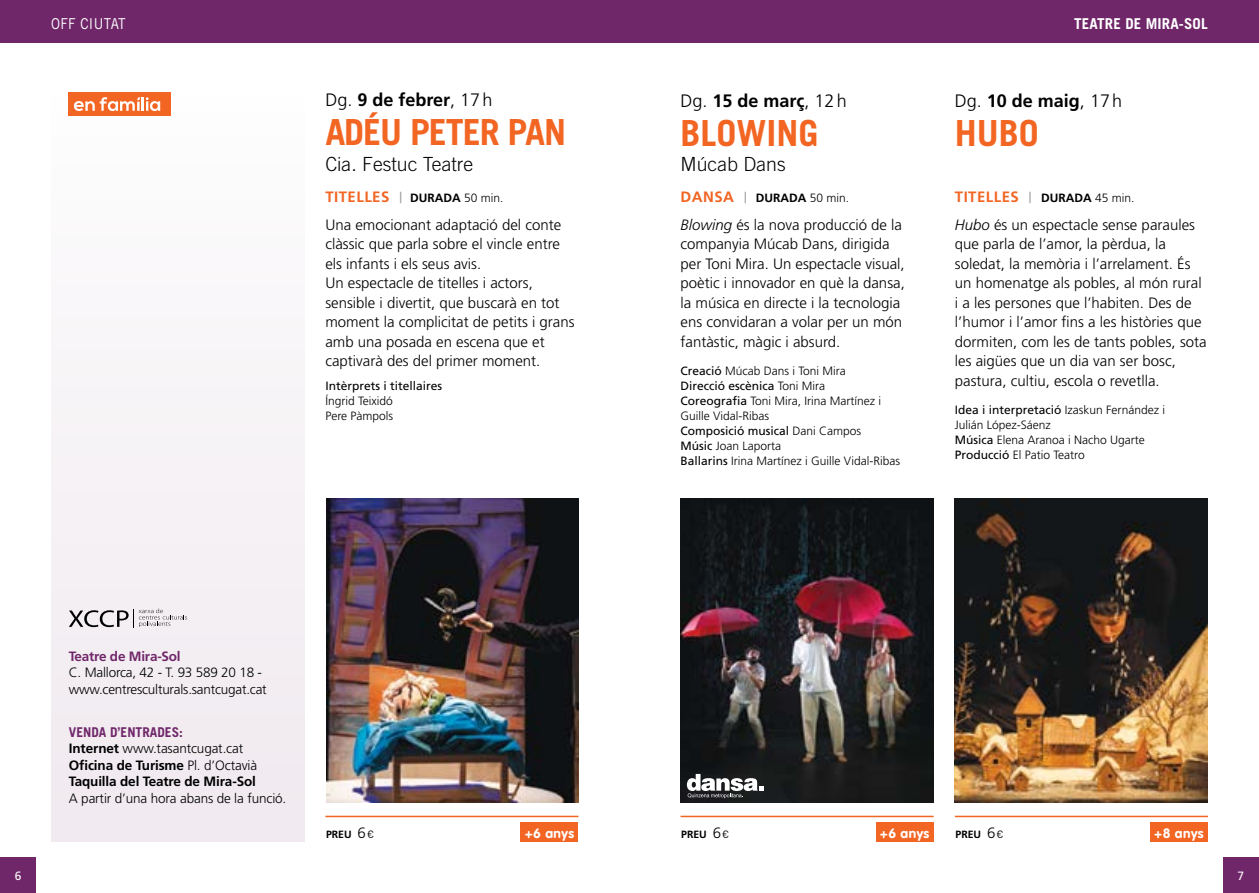
<style>
.page{position:relative;width:1259px;height:893px;background:#fff}
.page>*{position:absolute;margin:0;border:0;box-sizing:border-box;transform-origin:0 0}
.t1{font:700 36px "Trade Gothic";letter-spacing:-.015em;color:#f26522}
.t2{font:300 19.5px "Trade Gothic";color:#000}
.t3{font:700 18px "Frutiger";color:#000}
.t4{font:300 15px/19.5px "Frutiger";color:#000}
.t5{font:700 15px "Trade Gothic";letter-spacing:.01em;color:#fff}
.t6{font:15px "Trade Gothic";letter-spacing:.02em;color:#fff;scale:.9 1}
.t7{font:300 13.5px/16.5px "Frutiger";letter-spacing:-.015em;color:#000}
.t8{font:700 13.5px/16.5px "Frutiger";letter-spacing:-.01em;color:#000}
.t9{font:700 13.5px "VAG Rounded Black S Si";letter-spacing:.03em;color:#fff}
.t10{font:700 13.5px "Trade Gothic";color:#70276a}
.t11{font:700 13.5px "Frutiger";letter-spacing:-.015em;color:#70276a}
.t12{font:300 12px/15px "Frutiger";color:#000}
.t13{font:12px "Frutiger";color:#000}
.t14{font:700 12px "Frutiger";color:#000}
.t15{font:12px "Frutiger";color:#fff}
.t16{font:700 10.5px "Frutiger";color:#000}
.s1{font-weight:300}
.s2{font-weight:700;color:#f26522}
.s3{color:#939598}
.s4{font-weight:700;font-size:12px}
.s5{font-size:12px}
.s6{font-size:15px;color:#f26522}
.s7{font-weight:300;font-size:15px;color:#939598}
.s8{font-style:italic}
.s9{font-weight:400}
.s10{font-weight:300;font-size:15px}
.s11{font-family:"DIN Pro";font-weight:400}
</style>
<div class="page">
<div style="left:0;top:857px;width:36px;height:36px;background:#70276a"></div>
<div style="left:1222px;top:857px;width:37px;height:36px;background:#70276a"></div>
<div style="left:0;top:0;width:1259px;height:43px;background:#70276a"></div>
<div style="left:51px;top:92px;width:253px;height:750px;background:#f6f2f5"></div>
<img style="left:955px;top:498px;width:253px;height:305px">
<img style="left:326px;top:498px;width:252px;height:305px">
<img style="left:680px;top:498px;width:253px;height:305px">
<svg style="left:69px;top:608px;width:118px;height:20px"></svg>
<div style="left:520px;top:823px;width:58px;height:19px;background:#f26522"></div>
<hr style="left:325px;top:816px;width:253px;height:1px;background:#f26522">
<div style="left:875px;top:823px;width:58px;height:19px;background:#f26522"></div>
<hr style="left:680px;top:816px;width:253px;height:1px;background:#f26522">
<div style="left:1150px;top:823px;width:58px;height:19px;background:#f26522"></div>
<hr style="left:955px;top:816px;width:253px;height:1px;background:#f26522">
<svg style="left:687px;top:774px;width:77px;height:24px"></svg>
<div style="left:69px;top:92px;width:102px;height:24px;background:#f26522"></div>
<svg style="left:74px;top:97px;width:86px;height:14px"></svg>
<p class="t6" style="left:51px;top:15px;width:84px">OFF CIUTAT</p>
<p class="t5" style="left:1074px;top:15px;width:135px">TEATRE DE MIRA-SOL</p>
<p class="t3" style="left:325px;top:90px;width:169px"><span class="s1">Dg.</span> 9 de febrer<span class="s1">, 17h</span></p>
<h1 class="t1" style="left:325px;top:110px;width:242px">ADÉU PETER PAN</h1>
<h2 class="t2" style="left:325px;top:152px;width:149px">Cia. Festuc Teatre</h2>
<p class="t4" style="left:325px;top:182px;width:237px;line-height:28px"><span class="s2">TITELLES</span> <span class="s3">|</span> <span class="s4">DURADA</span> <span class="s5">50 min.<br></span>Una emocionant adaptació del conte</p>
<p class="t4" style="left:325px;top:234px;width:251px">clàssic que parla sobre el vincle entre els infants i els seus avis.<br>Un espectacle de titelles i actors, sensible i divertit, que buscarà en tot moment la complicitat de petits i grans amb una posada en escena que et captivarà des del primer moment.</p>
<p class="t13" style="left:325px;top:378px;width:118px">Intèrprets i titellaires</p>
<p class="t12" style="left:325px;top:393px;width:69px">Íngrid Teixidó<br>Pere Pàmpols</p>
<p class="t3" style="left:680px;top:90px;width:168px"><span class="s1">Dg.</span> 15 de març<span class="s1">, 12h</span></p>
<h1 class="t1" style="left:680px;top:111px;width:140px">BLOWING</h1>
<h2 class="t2" style="left:680px;top:153px;width:107px">Múcab Dans</h2>
<p class="t14" style="left:680px;top:191px;width:170px"><span class="s6">DANSA</span> <span class="s7">|</span> DURADA <span class="s1">50 min.</span></p>
<p class="t4" style="left:680px;top:215px;width:226px"><span class="s8">Blowing</span> és la nova producció de la companyia Múcab Dans, dirigida per Toni Mira. Un espectacle visual, poètic i innovador en què la dansa, la música en directe i la tecnologia ens convidaran a volar per un món fantàstic, màgic i absurd.</p>
<p class="t12" style="left:680px;top:363px;width:221px"><span class="s9">Creació</span> Múcab Dans i Toni Mira<br><span class="s9">Direcció escènica</span> Toni Mira<br><span class="s9">Coreografia</span> Toni Mira, Irina Martínez i<br>Guille Vidal-Ribas<br><span class="s9">Composició musical</span> Dani Campos<br><span class="s9">Músic</span> Joan Laporta<br><span class="s9">Ballarins</span> Irina Martínez i Guille Vidal-Ribas</p>
<p class="t3" style="left:955px;top:90px;width:169px"><span class="s1">Dg.</span> 10 de maig<span class="s1">, 17h</span></p>
<h1 class="t1" style="left:955px;top:111px;width:86px">HUBO</h1>
<p class="t4" style="left:955px;top:183px;width:242px;line-height:28px"><span class="s2">TITELLES</span> <span class="s3">|</span> <span class="s4">DURADA</span> <span class="s5">45 min.<br></span><span class="s8">Hubo</span> és un espectacle sense paraules</p>
<p class="t4" style="left:955px;top:234px;width:253px">que parla de l’amor, la pèrdua, la soledat, la memòria i l’arrelament. És un homenatge als pobles, al món rural i a les persones que l’habiten. Des de l’humor i l’amor fins a les històries que dormiten, com les de tants pobles, sota les aigües que un dia van ser bosc, pastura, cultiu, escola o revetlla.</p>
<p class="t12" style="left:955px;top:402px;width:212px"><span class="s9">Idea i interpretació</span> Izaskun Fernández i<br>Julián López-Sáenz<br><span class="s9">Música</span> Elena Aranoa i Nacho Ugarte<br><span class="s9">Producció</span> El Patio Teatro</p>
<p class="t11" style="left:69px;top:648px;width:113px">Teatre de Mira-Sol</p>
<p class="t7" style="left:69px;top:664px;width:199px">C. Mallorca, 42 - T. 93 589 20 18 - www.centresculturals.santcugat.cat</p>
<p class="t10" style="left:69px;top:723px;width:116px">VENDA D’ENTRADES:</p>
<p class="t8" style="left:69px;top:740px;width:190px">Internet <span class="s1">www.tasantcugat.cat<br></span>Oficina de Turisme <span class="s1">Pl. d’Octavià<br></span>Taquilla del Teatre de Mira-Sol</p>
<p class="t7" style="left:69px;top:790px;width:219px">A partir d’una hora abans de la funció.</p>
<p class="t16" style="left:326px;top:828px;width:50px">PREU <span class="s10">6</span><span class="s11">€</span></p>
<p class="t9" style="left:525px;top:825px;width:51px">+6 anys</p>
<p class="t16" style="left:681px;top:828px;width:50px">PREU <span class="s10">6</span><span class="s11">€</span></p>
<p class="t9" style="left:880px;top:825px;width:51px">+6 anys</p>
<p class="t16" style="left:955px;top:828px;width:50px">PREU <span class="s10">6</span><span class="s11">€</span></p>
<p class="t9" style="left:1154px;top:825px;width:51px">+8 anys</p>
<p class="t15" style="left:15px;top:868px;width:8px">6</p>
<p class="t15" style="left:1237px;top:868px;width:8px">7</p>
</div>
